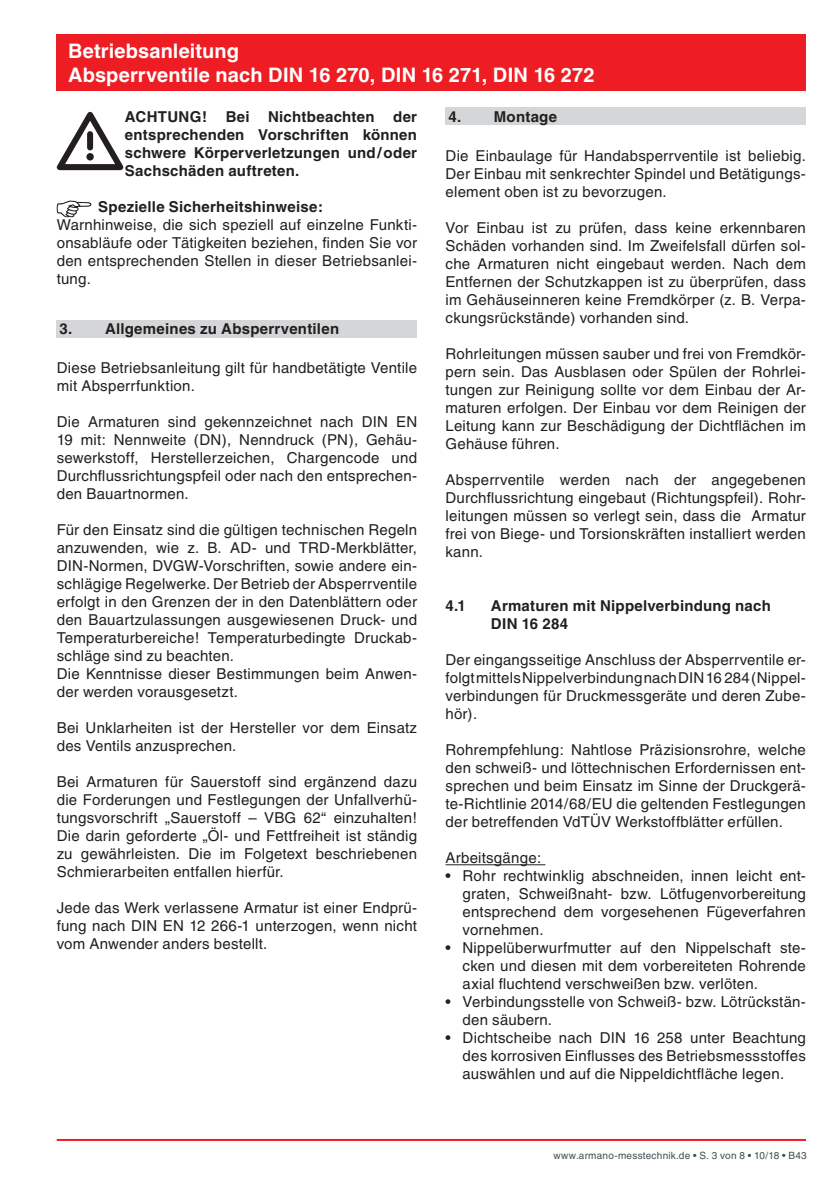
<style>
.page{position:relative;width:840px;height:1191px;background:#fff}
.page>*{position:absolute;margin:0;border:0;box-sizing:border-box;transform-origin:0 0}
.t1{font:700 20px/24px "Helvetica";letter-spacing:.005em;color:#fff}
.t2{font:15px/18px "Helvetica";letter-spacing:.015em;color:#231f20;text-align:justify}
.t3{font:700 15px/18px "Helvetica";letter-spacing:.015em;color:#231f20;text-align:justify}
.t4{font:10px "Helvetica";letter-spacing:.025em;color:#3d4f51}
</style>
<div class="page">
<hr style="left:57px;top:1139px;width:748px;height:2px;background:#ee1d23">
<div style="left:57px;top:34px;width:748px;height:57px;background:#ee1d23"></div>
<svg style="left:57px;top:112px;width:66px;height:58px"></svg>
<div style="left:86px;top:153px;width:8px;height:8px;background:#231f20;border-radius:50%"></div>
<svg style="left:57px;top:200px;width:34px;height:17px"></svg>
<div style="left:57px;top:320px;width:360px;height:17px;background:#d5d6d8"></div>
<hr style="left:445px;top:864px;width:100px;height:1px;background:#231f20">
<div style="left:445px;top:108px;width:360px;height:17px;background:#d5d6d8"></div>
<h1 class="t1" style="left:68px;top:39px;width:527px">Betriebsanleitung<br>Absperrventile nach DIN 16 270, DIN 16 271, DIN 16 272</h1>
<p class="t3" style="left:125px;top:107px;width:293px">ACHTUNG! Bei Nichtbeachten der entsprechenden Vorschriften können schwere Körperverletzungen und/oder Sachschäden auftreten.</p>
<p class="t3" style="left:98px;top:197px;width:226px">Spezielle Sicherheitshinweise:</p>
<p class="t2" style="left:57px;top:215px;width:361px">Warnhinweise, die sich speziell auf einzelne Funkti&shy;onsabläufe oder Tätigkeiten beziehen, finden Sie vor den entsprechenden Stellen in dieser Betriebsanlei&shy;tung.</p>
<p class="t3" style="left:60px;top:320px;width:281px">3. Allgemeines zu Absperrventilen</p>
<p class="t2" style="left:57px;top:359px;width:361px">Diese Betriebsanleitung gilt für handbetätigte Ventile mit Absperrfunktion.</p>
<p class="t2" style="left:57px;top:413px;width:362px">Die Armaturen sind gekennzeichnet nach DIN EN 19 mit: Nennweite (DN), Nenndruck (PN), Gehäu&shy;sewerkstoff, Herstellerzeichen, Chargencode und Durchflussrichtungspfeil oder nach den entsprechen&shy;den Bauartnormen.</p>
<p class="t2" style="left:57px;top:521px;width:362px;text-align:left">Für den Einsatz sind die gültigen technischen Regeln anzuwenden, wie z. B. AD- und TRD-Merkblätter, DIN-Normen, DVGW-Vorschriften, sowie andere ein&shy;schlägige Regelwerke. Der Betrieb der Absperrventile erfolgt in den Grenzen der in den Datenblättern oder den Bauartzulassungen ausgewiesenen Druck- und Temperaturbereiche! Temperaturbedingte Druckab&shy;schläge sind zu beachten.<br>Die Kenntnisse dieser Bestimmungen beim Anwen&shy;der werden vorausgesetzt.</p>
<p class="t2" style="left:57px;top:719px;width:362px">Bei Unklarheiten ist der Hersteller vor dem Einsatz des Ventils anzusprechen.</p>
<p class="t2" style="left:57px;top:773px;width:362px">Bei Armaturen für Sauerstoff sind ergänzend dazu die Forderungen und Festlegungen der Unfallverhü&shy;tungsvorschrift „Sauerstoff – VBG 62“ einzuhalten!<br>Die darin geforderte „Öl- und Fettfreiheit ist ständig zu gewährleisten. Die im Folgetext beschriebenen Schmierarbeiten entfallen hierfür.</p>
<p class="t2" style="left:57px;top:899px;width:361px">Jede das Werk verlassene Armatur ist einer Endprü&shy;fung nach DIN EN 12 266-1 unterzogen, wenn nicht vom Anwender anders bestellt.</p>
<p class="t3" style="left:448px;top:108px;width:110px">4. Montage</p>
<p class="t2" style="left:445px;top:147px;width:361px">Die Einbaulage für Handabsperrventile ist beliebig.<br>Der Einbau mit senkrechter Spindel und Betätigungs&shy;element oben ist zu bevorzugen.</p>
<p class="t2" style="left:445px;top:219px;width:362px">Vor Einbau ist zu prüfen, dass keine erkennbaren Schäden vorhanden sind. Im Zweifelsfall dürfen sol&shy;che Armaturen nicht eingebaut werden. Nach dem Entfernen der Schutzkappen ist zu überprüfen, dass im Gehäuseinneren keine Fremdkörper (z. B. Verpa&shy;ckungsrückstände) vorhanden sind.</p>
<p class="t2" style="left:445px;top:345px;width:362px">Rohrleitungen müssen sauber und frei von Fremdkör&shy;pern sein. Das Ausblasen oder Spülen der Rohrlei&shy;tungen zur Reinigung sollte vor dem Einbau der Ar&shy;maturen erfolgen. Der Einbau vor dem Reinigen der Leitung kann zur Beschädigung der Dichtflächen im Gehäuse führen.</p>
<p class="t2" style="left:445px;top:471px;width:361px">Absperrventile werden nach der angegebenen Durchflussrichtung eingebaut (Richtungspfeil). Rohr&shy;leitungen müssen so verlegt sein, dass die Armatur frei von Biege- und Torsionskräften installiert werden kann.</p>
<p class="t3" style="left:445px;top:596px;width:22px">4.1</p>
<p class="t3" style="left:490px;top:596px;width:281px">Armaturen mit Nippelverbindung nach<br>DIN 16 284</p>
<p class="t2" style="left:445px;top:651px;width:362px">Der eingangsseitige Anschluss der Absperrventile er&shy;folgt mittels Nippelverbindung nach DIN 16 284 (Nippel&shy;verbindungen für Druckmessgeräte und deren Zube&shy;hör).</p>
<p class="t2" style="left:445px;top:741px;width:361px">Rohrempfehlung: Nahtlose Präzisionsrohre, welche den schweiß- und löttechnischen Erfordernissen ent&shy;sprechen und beim Einsatz im Sinne der Druckgerä&shy;te-Richtlinie 2014/68/EU die geltenden Festlegungen der betreffenden VdTÜV Werkstoffblätter erfüllen.</p>
<p class="t2" style="left:445px;top:849px;width:97px">Arbeitsgänge:</p>
<p class="t2" style="left:462px;top:867px;width:344px;text-indent:-17px">• Rohr rechtwinklig abschneiden, innen leicht ent&shy;graten, Schweißnaht- bzw. Lötfugenvorbereitung entsprechend dem vorgesehenen Fügeverfahren vornehmen.</p>
<p class="t2" style="left:462px;top:939px;width:344px;text-indent:-17px">• Nippelüberwurfmutter auf den Nippelschaft ste&shy;cken und diesen mit dem vorbereiteten Rohrende axial fluchtend verschweißen bzw. verlöten.</p>
<p class="t2" style="left:462px;top:993px;width:344px;text-indent:-17px">• Verbindungsstelle von Schweiß- bzw. Lötrückstän&shy;den säubern.</p>
<p class="t2" style="left:462px;top:1029px;width:344px;text-indent:-17px">• Dichtscheibe nach DIN 16 258 unter Beachtung des korrosiven Einflusses des Betriebsmessstoffes auswählen und auf die Nippeldichtfläche legen.</p>
<p class="t4" style="left:553px;top:1149px;width:254px">www.armano-messtechnik.de • S. 3 von 8 • 10/18 • B43</p>
</div>
